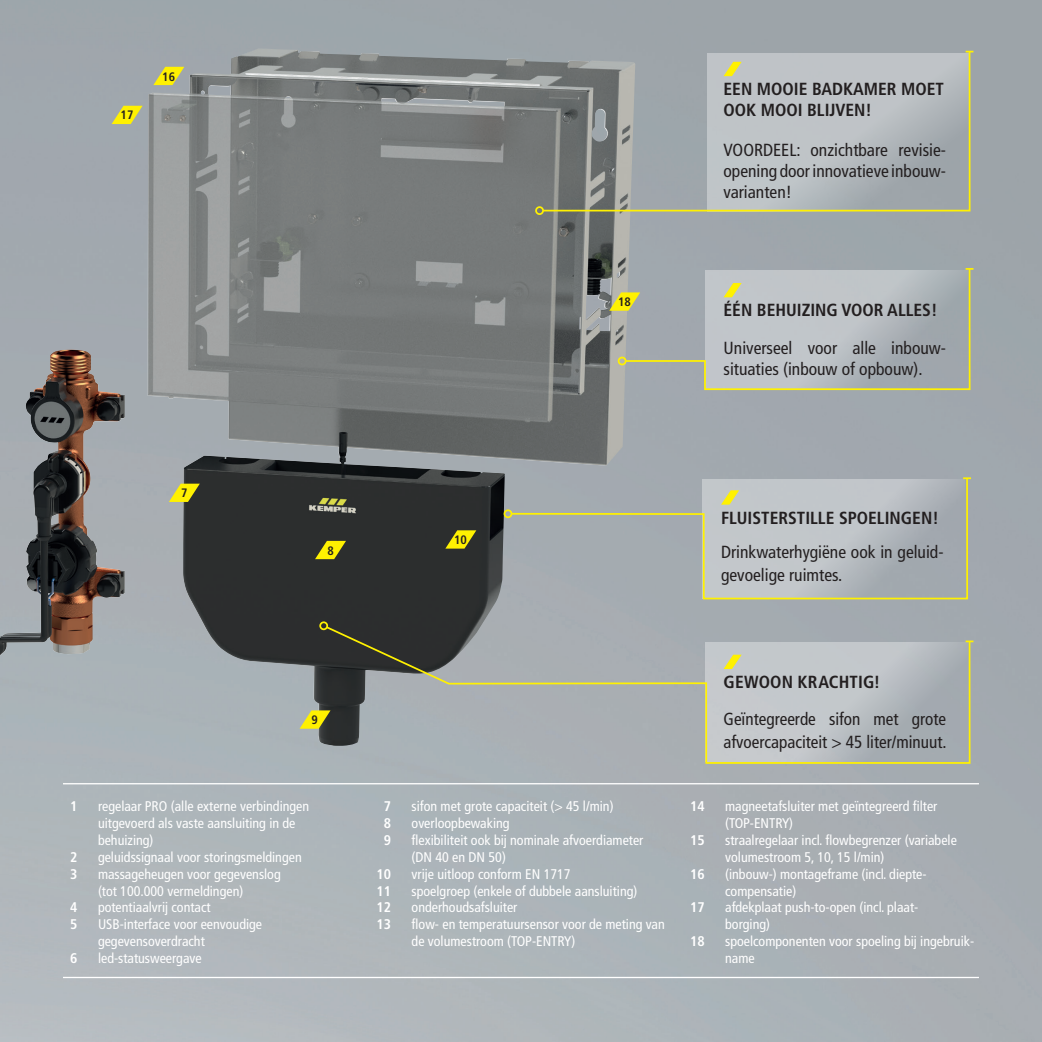
<style>
.page{position:relative;width:1042px;height:1042px;background:#fff}
.page>*{position:absolute;margin:0;border:0;box-sizing:border-box;transform-origin:0 0}
.t1{font:condensed 17.5px/21px "Frutiger LT Com";color:#231f20}
.t2{font:700 condensed 17.5px/21px "Frutiger LT Com";color:#231f20}
.t3{font:condensed 14px/16.8px "Frutiger LT Com";color:#fff}
.t4{font:700 condensed 14px "Frutiger LT Com";color:#fff}
.t5{font:700 condensed 12.25px "Frutiger LT Com";color:#231f20}
</style>
<div class="page">
<img style="left:0;top:0;width:1042px;height:1042px">
<img style="left:148px;top:48px;width:487px;height:698px">
<hr style="left:63px;top:977px;width:916px;height:1px;background:#fff">
<svg style="left:299px;top:710px;width:25px;height:19px"></svg>
<svg style="left:445px;top:530px;width:31px;height:18px"></svg>
<svg style="left:153px;top:67px;width:31px;height:18px"></svg>
<svg style="left:169px;top:484px;width:31px;height:18px"></svg>
<hr style="left:63px;top:783px;width:916px;height:1px;background:#fff">
<svg style="left:315px;top:541px;width:31px;height:18px"></svg>
<svg style="left:112px;top:106px;width:31px;height:18px"></svg>
<svg style="left:541px;top:50px;width:430px;height:162px;background:#a7acac"></svg>
<div style="left:535px;top:206px;width:9px;height:9px;border:2px solid #fff101;border-radius:50%"></div>
<svg style="left:715px;top:56px;width:35px;height:26px"></svg>
<svg style="left:609px;top:267px;width:364px;height:124px;background:#b2b7b4"></svg>
<div style="left:618px;top:357px;width:8px;height:8px;border:2px solid #fff101;border-radius:50%"></div>
<svg style="left:324px;top:625px;width:647px;height:140px;background:#a3a8a8"></svg>
<svg style="left:965px;top:640px;width:8px;height:2px"></svg>
<div style="left:319px;top:621px;width:9px;height:9px;border:2px solid #fff101;border-radius:50%"></div>
<svg style="left:510px;top:476px;width:459px;height:124px;background:#b0b6b5"></svg>
<svg style="left:963px;top:477px;width:8px;height:2px"></svg>
<div style="left:504px;top:509px;width:8px;height:9px;border:2px solid #fff101;border-radius:50%"></div>
<p class="t5" style="left:121px;top:108px;width:14px">17</p>
<p class="t5" style="left:162px;top:69px;width:14px">16</p>
<p class="t5" style="left:181px;top:486px;width:8px">7</p>
<p class="t5" style="left:327px;top:543px;width:8px">8</p>
<p class="t5" style="left:312px;top:712px;width:8px">9</p>
<p class="t4" style="left:70px;top:798px;width:9px">1</p>
<p class="t3" style="left:98px;top:798px;width:213px">regelaar PRO (alle externe verbindingen uitgevoerd als vaste aansluiting in de behuizing)</p>
<p class="t4" style="left:70px;top:848px;width:9px">2</p>
<p class="t3" style="left:98px;top:848px;width:205px">geluidssignaal voor storingsmeldingen</p>
<p class="t4" style="left:70px;top:865px;width:9px">3</p>
<p class="t3" style="left:98px;top:865px;width:184px">massageheugen voor gegevenslog (tot 100.000 vermeldingen)</p>
<p class="t4" style="left:70px;top:899px;width:9px">4</p>
<p class="t3" style="left:98px;top:899px;width:114px">potentiaalvrij contact</p>
<p class="t4" style="left:70px;top:915px;width:9px">5</p>
<p class="t3" style="left:98px;top:916px;width:166px">USB-interface voor eenvoudige gegevensoverdracht</p>
<p class="t4" style="left:70px;top:949px;width:9px">6</p>
<p class="t3" style="left:98px;top:949px;width:105px">led-statusweergave</p>
<p class="t5" style="left:618px;top:294px;width:14px">18</p>
<p class="t2" style="left:723px;top:79px;width:222px">EEN MOOIE BADKAMER MOET<br>OOK MOOI BLIJVEN!</p>
<p class="t1" style="left:723px;top:139px;width:224px;text-align:justify">VOORDEEL: onzichtbare revisie&shy;opening door innovatieve inbouw&shy;varianten!</p>
<p class="t2" style="left:723px;top:300px;width:215px">ÉÉN BEHUIZING VOOR ALLES!</p>
<p class="t1" style="left:723px;top:338px;width:224px">Universeel voor alle inbouw&shy;situaties (inbouw of opbouw).</p>
<p class="t5" style="left:454px;top:532px;width:14px">10</p>
<p class="t2" style="left:721px;top:507px;width:219px">FLUISTERSTILLE SPOELINGEN!</p>
<p class="t1" style="left:721px;top:541px;width:224px;line-height:22.8px">Drinkwaterhygiëne ook in geluid&shy;gevoelige ruimtes.</p>
<p class="t4" style="left:384px;top:798px;width:9px">7</p>
<p class="t3" style="left:412px;top:798px;width:203px">sifon met grote capaciteit (&gt; 45 l/min)</p>
<p class="t4" style="left:384px;top:815px;width:9px">8</p>
<p class="t3" style="left:412px;top:815px;width:99px">overloopbewaking</p>
<p class="t4" style="left:384px;top:831px;width:9px">9</p>
<p class="t3" style="left:412px;top:832px;width:233px">flexibiliteit ook bij nominale afvoerdiameter (DN 40 en DN 50)</p>
<p class="t4" style="left:377px;top:865px;width:16px">10</p>
<p class="t3" style="left:412px;top:865px;width:160px">vrije uitloop conform EN 1717</p>
<p class="t4" style="left:377px;top:882px;width:16px">11</p>
<p class="t3" style="left:412px;top:882px;width:227px">spoelgroep (enkele of dubbele aansluiting)</p>
<p class="t4" style="left:377px;top:899px;width:16px">12</p>
<p class="t3" style="left:412px;top:899px;width:107px">onderhoudsafsluiter</p>
<p class="t4" style="left:377px;top:915px;width:16px">13</p>
<p class="t3" style="left:412px;top:916px;width:255px">flow- en temperatuursensor voor de meting van de volumestroom (TOP-ENTRY)</p>
<p class="t2" style="left:723px;top:671px;width:158px">GEWOON KRACHTIG!</p>
<p class="t1" style="left:723px;top:707px;width:224px;line-height:22.8px">Geïntegreerde sifon met grote afvoercapaciteit &gt; 45 liter/minuut.</p>
<p class="t4" style="left:690px;top:798px;width:16px">14</p>
<p class="t3" style="left:725px;top:798px;width:214px">magneetafsluiter met geïntegreerd filter (TOP-ENTRY)</p>
<p class="t4" style="left:690px;top:831px;width:16px">15</p>
<p class="t3" style="left:725px;top:832px;width:233px">straalregelaar incl. flowbegrenzer (variabele volumestroom 5, 10, 15 l/min)</p>
<p class="t4" style="left:690px;top:865px;width:16px">16</p>
<p class="t3" style="left:725px;top:865px;width:203px">(inbouw-) montageframe (incl. diepte&shy;compensatie)</p>
<p class="t4" style="left:690px;top:899px;width:16px">17</p>
<p class="t3" style="left:725px;top:899px;width:195px">afdekplaat push-to-open (incl. plaat&shy;borging)</p>
<p class="t4" style="left:690px;top:932px;width:16px">18</p>
<p class="t3" style="left:725px;top:932px;width:250px">spoelcomponenten voor spoeling bij ingebruik&shy;name</p>
</div>
